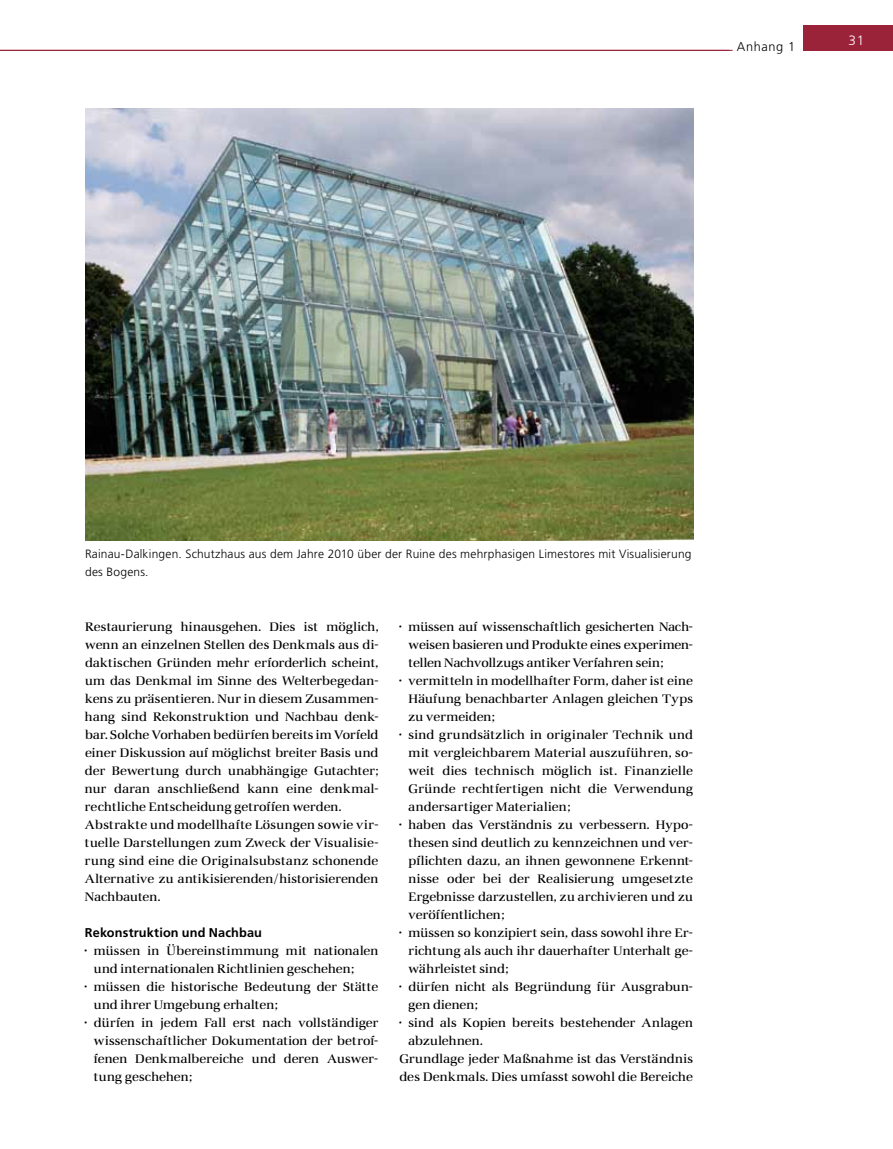
<style>
.page{position:relative;width:893px;height:1149px;background:#fff}
.page>*{position:absolute;margin:0;border:0;box-sizing:border-box;transform-origin:0 0}
.t1{font:300 13.5px "Frutiger LT";color:#fff}
.t2{font:12.75px/18px "Marconi EF";letter-spacing:.015em;color:#000}
.t3{font:12.75px "Marconi EF";letter-spacing:.035em;color:#000}
.t4{font:700 12.75px "Frutiger LT";letter-spacing:.01em;color:#000}
.t5{font:300 12.75px "Frutiger LT";letter-spacing:.05em;color:#000}
.t6{font:300 12px/18px "Frutiger LT";letter-spacing:.015em;color:#000}
</style>
<div class="page">
<div style="left:804px;top:25px;width:89px;height:26px;background:#9a2239"></div>
<hr style="left:0;top:50px;width:733px;height:1px;background:#9a2239">
<img style="left:85px;top:108px;width:608px;height:432px">
<p class="t5" style="left:737px;top:39px;width:60px">Anhang 1</p>
<p class="t1" style="left:848px;top:32px;width:17px">31</p>
<p class="t6" style="left:85px;top:545px;width:608px">Rainau-Dalkingen. Schutzhaus aus dem Jahre 2010 über der Ruine des mehrphasigen Limestores mit Visualisierung des Bogens.</p>
<p class="t2" style="left:85px;top:617px;width:295px">Restaurierung hinausgehen. Dies ist möglich, wenn an einzelnen Stellen des Denkmals aus di&shy;daktischen Gründen mehr erforderlich scheint, um das Denkmal im Sinne des Welterbegedan&shy;kens zu präsentieren. Nur in diesem Zusammen&shy;hang sind Rekonstruktion und Nachbau denk&shy;bar. Solche Vorhaben bedürfen bereits im Vorfeld einer Diskussion auf möglichst breiter Basis und der Bewertung durch unabhängige Gutachter; nur daran anschließend kann eine denkmal&shy;rechtliche Entscheidung getroffen werden.<br>Abstrakte und modellhafte Lösungen sowie vir&shy;tuelle Darstellungen zum Zweck der Visualisie&shy;rung sind eine die Originalsubstanz schonende Alternative zu antikisierenden/historisierenden Nachbauten.</p>
<p class="t4" style="left:85px;top:924px;width:179px">Rekonstruktion und Nachbau</p>
<p class="t2" style="left:85px;top:941px;width:295px">· müssen in Übereinstimmung mit nationalen</p>
<p class="t2" style="left:94px;top:959px;width:262px">und internationalen Richtlinien geschehen;</p>
<p class="t2" style="left:85px;top:977px;width:295px">· müssen die historische Bedeutung der Stätte</p>
<p class="t2" style="left:94px;top:995px;width:185px">und ihrer Umgebung erhalten;</p>
<p class="t2" style="left:85px;top:1013px;width:295px">· dürfen in jedem Fall erst nach vollständiger</p>
<p class="t2" style="left:94px;top:1031px;width:286px">wissenschaftlicher Dokumentation der betrof-</p>
<p class="t2" style="left:94px;top:1049px;width:286px">fenen Denkmalbereiche und deren Auswer-</p>
<p class="t2" style="left:94px;top:1067px;width:100px">tung geschehen;</p>
<p class="t2" style="left:400px;top:617px;width:295px">· müssen auf wissenschaftlich gesicherten Nach-</p>
<p class="t2" style="left:409px;top:635px;width:286px">weisen basieren und Produkte eines experimen-</p>
<p class="t2" style="left:409px;top:653px;width:256px">tellen Nachvollzugs antiker Verfahren sein;</p>
<p class="t2" style="left:400px;top:671px;width:295px">· vermitteln in modellhafter Form, daher ist eine</p>
<p class="t2" style="left:409px;top:689px;width:286px">Häufung benachbarter Anlagen gleichen Typs</p>
<p class="t2" style="left:409px;top:707px;width:88px">zu vermeiden;</p>
<p class="t3" style="left:400px;top:726px;width:295px">· sind grundsätzlich in originaler Technik und</p>
<p class="t2" style="left:409px;top:743px;width:286px">mit vergleichbarem Material auszuführen, so-</p>
<p class="t2" style="left:409px;top:761px;width:286px">weit dies technisch möglich ist. Finanzielle</p>
<p class="t2" style="left:409px;top:779px;width:286px">Gründe rechtfertigen nicht die Verwendung</p>
<p class="t2" style="left:408px;top:797px;width:163px">andersartiger Materialien;</p>
<p class="t2" style="left:399px;top:815px;width:295px">· haben das Verständnis zu verbessern. Hypo-</p>
<p class="t2" style="left:408px;top:833px;width:286px">thesen sind deutlich zu kennzeichnen und ver-</p>
<p class="t2" style="left:408px;top:851px;width:286px">pflichten dazu, an ihnen gewonnene Erkennt-</p>
<p class="t2" style="left:408px;top:869px;width:286px">nisse oder bei der Realisierung umgesetzte</p>
<p class="t2" style="left:408px;top:887px;width:286px">Ergebnisse darzustellen, zu archivieren und zu</p>
<p class="t2" style="left:408px;top:905px;width:97px">veröffentlichen;</p>
<p class="t2" style="left:399px;top:923px;width:295px">· müssen so konzipiert sein, dass sowohl ihre Er-</p>
<p class="t2" style="left:408px;top:941px;width:286px">richtung als auch ihr dauerhafter Unterhalt ge-</p>
<p class="t2" style="left:408px;top:959px;width:101px">währleistet sind;</p>
<p class="t2" style="left:399px;top:977px;width:295px">· dürfen nicht als Begründung für Ausgrabun-</p>
<p class="t2" style="left:408px;top:995px;width:71px">gen dienen;</p>
<p class="t2" style="left:399px;top:1013px;width:295px">· sind als Kopien bereits bestehender Anlagen</p>
<p class="t2" style="left:408px;top:1031px;width:76px">abzulehnen.</p>
<p class="t2" style="left:399px;top:1049px;width:295px">Grundlage jeder Maßnahme ist das Verständnis</p>
<p class="t2" style="left:399px;top:1067px;width:295px">des Denkmals. Dies umfasst sowohl die Bereiche</p>
</div>
